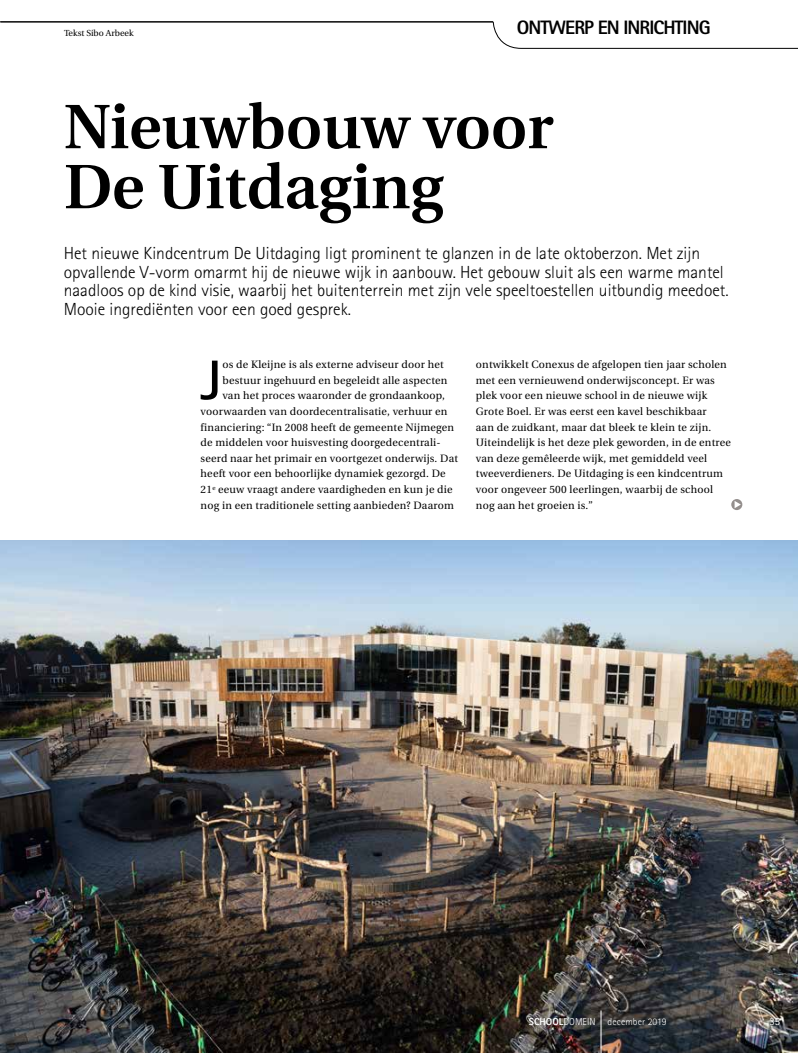
<style>
.page{position:relative;width:798px;height:1053px;background:#fff}
.page>*{position:absolute;margin:0;border:0;box-sizing:border-box;transform-origin:0 0}
.t1{font:600 62.5px/60px "Utopia";color:#000}
.t2{font:700 55.88px "Rotis Sans Serif";color:#000}
.t3{font:800 19.38px "Rotis Sans Serif";letter-spacing:-.05em;color:#000}
.t4{font:300 17.5px/18.8px "Rotis Sans Serif";color:#000}
.t5{font:10.62px/15.6px "Utopia";letter-spacing:.02em;color:#000}
.t6{font:10.62px "Rotis Sans Serif";color:#fff}
.t7{font:300 10px "Rotis Sans Serif";letter-spacing:.005em;color:#fff}
.t8{font:8.75px "Utopia";color:#000}
.s1{font-weight:800}
</style>
<div class="page">
<img style="left:0;top:540px;width:797px;height:512px">
<svg style="left:492px;top:22px;width:305px;height:27px"></svg>
<hr style="left:0;top:22px;width:493px;height:1px;background:#000">
<div style="left:731px;top:499px;width:11px;height:11px;background:#948f8d;border-radius:50%"></div>
<svg style="left:734px;top:501px;width:6px;height:7px"></svg>
<hr style="left:600px;top:1010px;width:1px;height:42px;background:#fff">
<p class="t8" style="left:64px;top:28px;width:71px">Tekst Sibo Arbeek</p>
<h3 class="t3" style="left:516px;top:15px;width:195px">ONTWERP EN INRICHTING</h3>
<h1 class="t1" style="left:64px;top:98px;width:491px">Nieuwbouw voor<br>De Uitdaging</h1>
<p class="t4" style="left:64px;top:243px;width:666px">Het nieuwe Kindcentrum De Uitdaging ligt prominent te glanzen in de late oktoberzon. Met zijn opvallende V-vorm omarmt hij de nieuwe wijk in aanbouw. Het gebouw sluit als een warme mantel naadloos op de kind visie, waarbij het buitenterrein met zijn vele speeltoestellen uitbundig meedoet.<br>Mooie ingrediënten voor een goed gesprek.</p>
<h2 class="t2" style="left:200px;top:345px;width:22px">J</h2>
<p class="t5" style="left:222px;top:357px;width:222px">os de Kleijne is als externe adviseur door het</p>
<p class="t5" style="left:222px;top:372px;width:226px">bestuur ingehuurd en begeleidt alle aspecten</p>
<p class="t5" style="left:222px;top:388px;width:224px">van het proces waaronder de grondaankoop,</p>
<p class="t5" style="left:200px;top:403px;width:248px">voorwaarden van doordecentralisatie, verhuur en</p>
<p class="t5" style="left:200px;top:419px;width:255px">financiering: “In 2008 heeft de gemeente Nijmegen</p>
<p class="t5" style="left:200px;top:435px;width:241px">de middelen voor huisvesting doorgedecentrali-</p>
<p class="t5" style="left:200px;top:450px;width:259px">seerd naar het primair en voortgezet onderwijs. Dat</p>
<p class="t5" style="left:200px;top:466px;width:246px">heeft voor een behoorlijke dynamiek gezorgd. De</p>
<p class="t5" style="left:200px;top:482px;width:253px">21<sup>e</sup> eeuw vraagt andere vaardigheden en kun je die</p>
<p class="t5" style="left:200px;top:497px;width:255px">nog in een traditionele setting aanbieden? Daarom</p>
<p class="t5" style="left:475px;top:357px;width:256px">ontwikkelt Conexus de afgelopen tien jaar scholen met een vernieuwend onderwijsconcept. Er was plek voor een nieuwe school in de nieuwe wijk Grote Boel. Er was eerst een kavel beschikbaar<br>aan de zuidkant, maar dat bleek te klein te zijn.<br>Uiteindelijk is het deze plek geworden, in de entree van deze gemêleerde wijk, met gemiddeld veel tweeverdieners. De Uitdaging is een kindcentrum voor ongeveer 500 leerlingen, waarbij de school nog aan het groeien is.”</p>
<p class="t7" style="left:528px;top:1015px;width:139px"><span class="s1">SCHOOL</span>DOMEIN december 2019</p>
<p class="t6" style="left:769px;top:1014px;width:12px">35</p>
</div>
